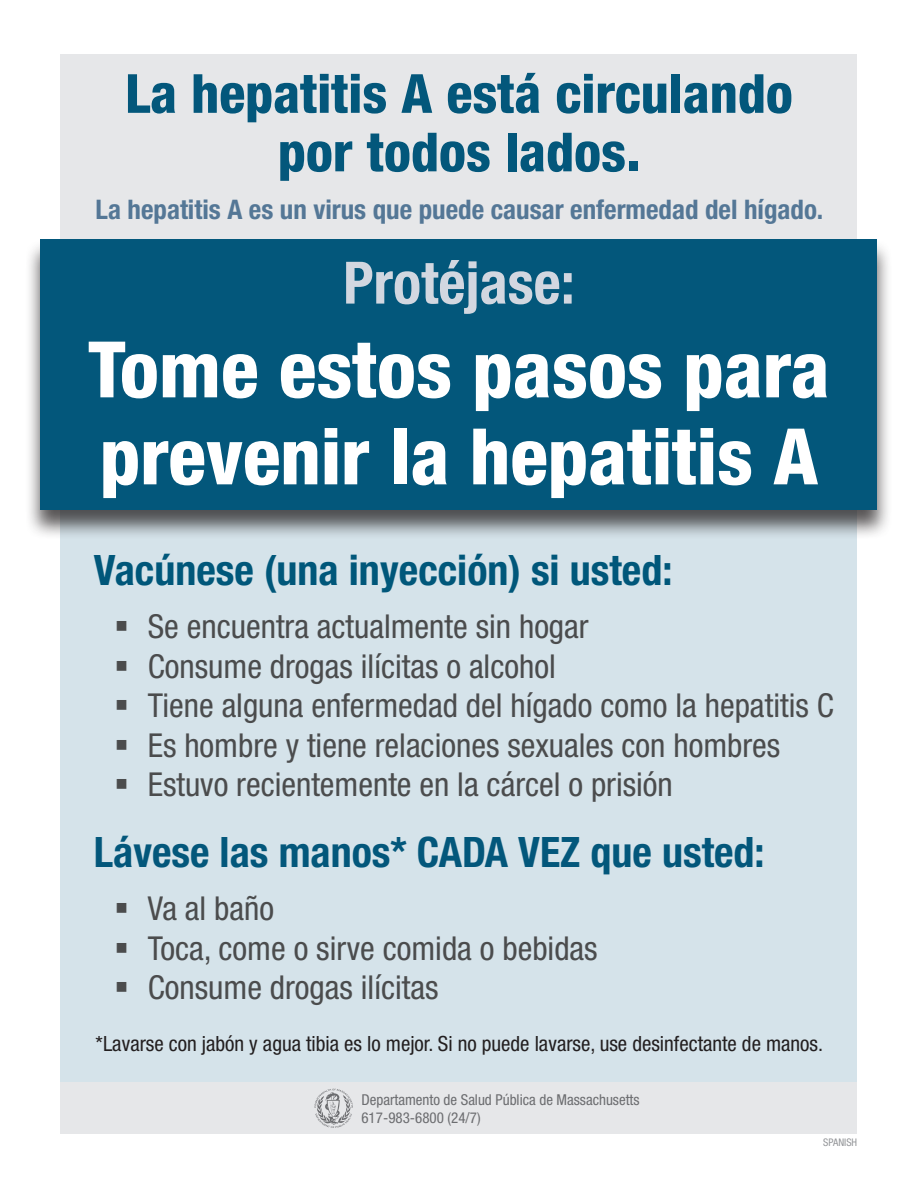
<style>
.page{position:relative;width:918px;height:1188px;background:#fff}
.page>*{position:absolute;margin:0;border:0;box-sizing:border-box;transform-origin:0 0}
.t1{font:800 condensed 78px/87px "Helvetica Neue LT Std";color:#fff}
.t2{font:700 condensed 58.5px "Helvetica Neue LT Std";color:#d2d7e0}
.t3{font:800 condensed 54px/58.5px "Helvetica Neue LT Std";color:#03577b;text-align:center}
.Subheads{font:700 condensed 42px "Helvetica Neue LT Std";color:#03577b}
.Subheads-2{font:700 condensed 42px "Helvetica Neue LT Std";color:#00577a}
.t4{font:condensed 33px "Helvetica Neue LT Std";color:#4b4c4d}
.t5{font:700 condensed 27px "Helvetica Neue LT Std";color:#547796}
.t6{font:condensed 21px "Helvetica Neue LT Std";color:#231f20}
.t7{font:condensed 15px "Helvetica Neue LT Std";color:#6c6d70}
.t8{font:condensed 10.5px "Helvetica Neue LT Std";color:#939598}
</style>
<div class="page">
<div style="left:61px;top:54px;width:796px;height:1080px;background:#e6e7e9"></div>
<div style="left:61px;top:403px;width:796px;height:678px;background:#d5e3ea"></div>
<div style="left:25px;top:238px;width:868px;height:301px;background:#231f20;opacity:.75"></div>
<div style="left:40px;top:239px;width:838px;height:270px;background:#03577b"></div>
<svg style="left:314px;top:1089px;width:39px;height:39px"></svg>
<p class="t3" style="left:125px;top:63px;width:669px">La hepatitis A está circulando por todos lados.</p>
<p class="t5" style="left:96px;top:193px;width:729px">La hepatitis A es un virus que puede causar enfermedad del hígado.</p>
<p class="t2" style="left:343px;top:247px;width:233px">Protéjase:</p>
<p class="t1" style="left:88px;top:325px;width:743px">Tome estos pasos para prevenir la hepatitis A</p>
<p class="Subheads-2" style="left:94px;top:545px;width:580px">Vacúnese (una inyección) si usted:</p>
<p class="t4" style="left:114px;top:607px;width:476px">▪ Se encuentra actualmente sin hogar</p>
<p class="t4" style="left:114px;top:647px;width:443px">▪ Consume drogas ilícitas o alcohol</p>
<p class="t4" style="left:114px;top:687px;width:721px">▪ Tiene alguna enfermedad del hígado como la hepatitis C</p>
<p class="t4" style="left:114px;top:726px;width:668px">▪ Es hombre y tiene relaciones sexuales con hombres</p>
<p class="t4" style="left:114px;top:766px;width:560px">▪ Estuvo recientemente en la cárcel o prisión</p>
<p class="Subheads" style="left:94px;top:827px;width:672px">Lávese las manos* CADA VEZ que usted:</p>
<p class="t4" style="left:114px;top:889px;width:162px">▪ Va al baño</p>
<p class="t4" style="left:114px;top:929px;width:485px">▪ Toca, come o sirve comida o bebidas</p>
<p class="t4" style="left:114px;top:969px;width:326px">▪ Consume drogas ilícitas</p>
<p class="t6" style="left:96px;top:1032px;width:729px">*Lavarse con jabón y agua tibia es lo mejor. Si no puede lavarse, use desinfectante de manos.</p>
<p class="t7" style="left:361px;top:1091px;width:280px">Departamento de Salud Pública de Massachusetts</p>
<p class="t7" style="left:361px;top:1109px;width:121px">617-983-6800 (24/7)</p>
<p class="t8" style="left:823px;top:1137px;width:36px">SPANISH</p>
</div>
